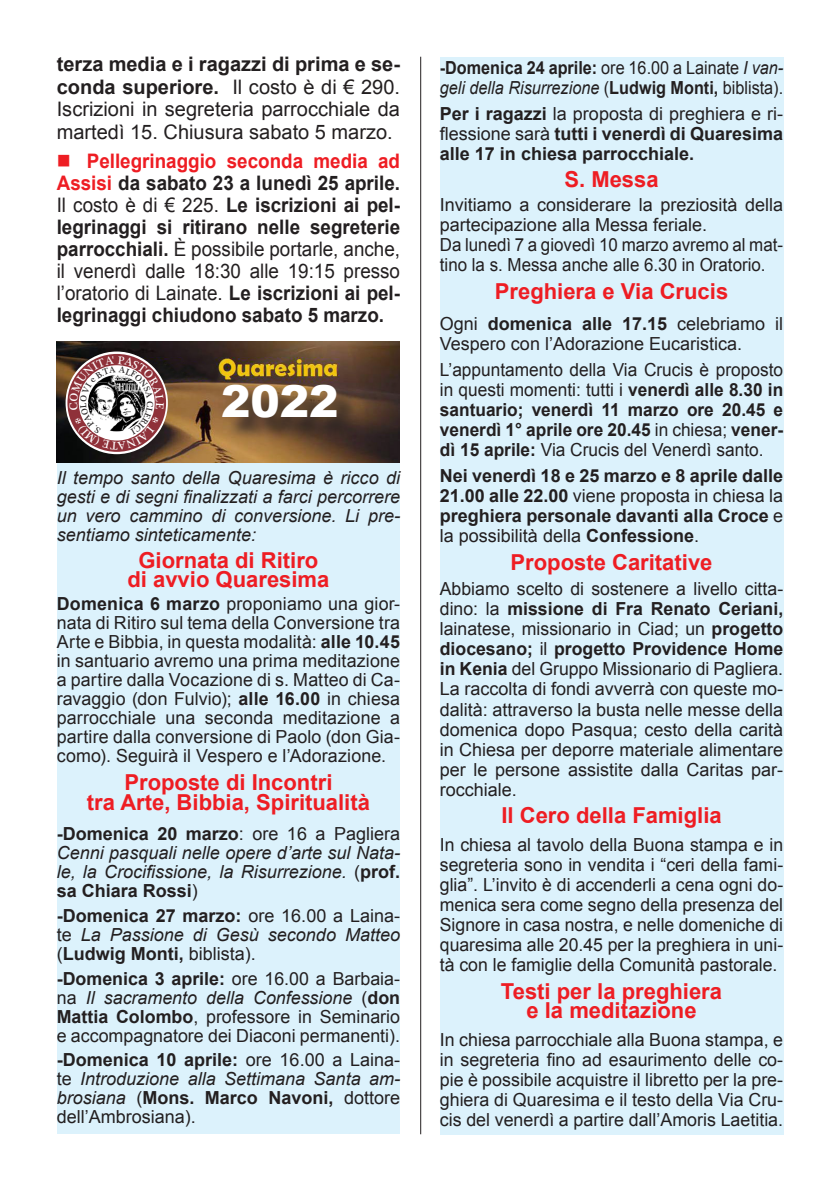
<style>
.page{position:relative;width:840px;height:1191px;background:#fff}
.page>*{position:absolute;margin:0;border:0;box-sizing:border-box;transform-origin:0 0}
.t1{font:900 44px "Arial";color:#fff}
.t2{font:700 22px/19px "Arial";color:#ee1d23;text-align:center}
.t3{font:700 20px/22px "Arial";color:#231f20;text-align:justify;scale:.94 1}
.t4{font:20px/22.4px "Arial";color:#231f20;text-align:justify}
.t5{font:18px/20px "Arial";color:#231f20;text-align:justify}
.t6{font:700 18px/20px "Arial";color:#231f20;text-align:justify}
.t7{font:italic 18px/19px "Arial";color:#231f20;text-align:justify}
.t8{font:18px/20px "Arial";color:#231f20;text-align:justify;scale:.96 1}
.t9{font:700 18px/20px "Arial";color:#231f20;scale:.9 1}
.t10{font:18px/20px "Arial";color:#231f20;scale:.94 1}
.s1{font-weight:700}
.s2{color:#ee1d23}
.s3{font-weight:400}
.s4{font-weight:700;font-style:normal}
.s5{font-style:normal}
.s6{font-weight:400;font-style:italic}
.s7{font-style:italic}
</style>
<div class="page">
<hr style="left:420px;top:57px;width:1px;height:1077px;background:#231f20">
<div style="left:57px;top:459px;width:342px;height:675px;background:#dcf2fc"></div>
<div style="left:439px;top:57px;width:343px;height:1077px;background:#dcf2fc"></div>
<img style="left:57px;top:342px;width:342px;height:120px">
<div style="left:226px;top:387px;width:135px;height:55px;background:#231f20;opacity:.75"></div>
<div style="left:66px;top:351px;width:102px;height:103px;border:2px solid #fff;border-radius:50%"></div>
<svg style="left:69px;top:356px;width:95px;height:94px"></svg>
<p class="t4" style="left:57px;top:53px;width:344px"><span class="s1">terza media e i ragazzi di prima e se&shy;conda superiore.</span> Il costo è di € 290.<br>Iscrizioni in segreteria parrocchiale da martedì 15. Chiusura sabato 5 marzo.</p>
<p class="t3" style="left:57px;top:150px;width:366px"><span class="s2">■ Pellegrinaggio seconda media ad Assisi</span> da sabato 23 a lunedì 25 aprile.<br><span class="s3">Il costo è di € 225.</span> Le iscrizioni ai pel&shy;legrinaggi si ritirano nelle segreterie parrocchiali. <span class="s3">È possibile portarle, anche, il venerdì dalle 18:30 alle 19:15 presso l’oratorio di Lainate.</span> Le iscrizioni ai pel&shy;legrinaggi chiudono sabato 5 marzo.</p>
<p class="t1" style="left:221px;top:369px;width:119px">2022</p>
<p class="t7" style="left:57px;top:468px;width:345px">Il tempo santo della Quaresima è ricco di gesti e di segni finalizzati a farci percorrere un vero cammino di conversione. Li pre&shy;sentiamo sinteticamente:</p>
<p class="t2" style="left:127px;top:551px;width:203px">Giornata di Ritiro di avvio Quaresima</p>
<p class="t5" style="left:57px;top:594px;width:345px;line-height:19px"><span class="s1">Domenica 6 marzo</span> proponiamo una gior&shy;nata di Ritiro sul tema della Conversione tra Arte e Bibbia, in questa modalità: <span class="s1">alle 10.45 </span>in santuario avremo una prima meditazione a partire dalla Vocazione di s. Matteo di Ca&shy;ravaggio (don Fulvio); <span class="s1">alle 16.00</span> in chiesa parrocchiale una seconda meditazione a partire dalla conversione di Paolo (don Gia&shy;como). Seguirà il Vespero e l’Adorazione.</p>
<p class="t2" style="left:87px;top:773px;width:284px;line-height:19.6px">Proposte di Incontri<br>tra Arte, Bibbia, Spiritualità</p>
<p class="t7" style="left:57px;top:824px;width:345px"><span class="s4">-Domenica 20 marzo</span><span class="s5">: ore 16 a Pagliera </span>Cenni pasquali nelle opere d’arte sul Nata&shy;le, la Crocifissione, la Risurrezione. <span class="s5">(</span><span class="s4">prof. sa Chiara Rossi</span><span class="s5">)</span></p>
<p class="t6" style="left:57px;top:906px;width:344px;line-height:19px">-Domenica 27 marzo: <span class="s3">ore 16.00 a Laina&shy;te</span> <span class="s6">La Passione di Gesù secondo Matteo </span><span class="s3">(</span>Ludwig Monti, <span class="s3">biblista).</span></p>
<p class="t5" style="left:57px;top:969px;width:345px;line-height:19px"><span class="s1">-Domenica 3 aprile:</span> ore 16.00 a Barbaia&shy;na <span class="s7">Il sacramento della Confessione</span> (<span class="s1">don Mattia Colombo</span>, professore in Seminario e accompagnatore dei Diaconi permanenti).</p>
<p class="t5" style="left:57px;top:1050px;width:345px;line-height:19px"><span class="s1">-Domenica 10 aprile:</span> ore 16.00 a Laina&shy;te <span class="s7">Introduzione alla Settimana Santa am&shy;brosiana</span> (<span class="s1">Mons. Marco Navoni,</span> dottore dell’Ambrosiana).</p>
<p class="t9" style="left:439px;top:58px;width:383px">-Domenica 24 aprile: <span class="s3">ore 16.00 a Lainate</span> <span class="s6">I van&shy;geli della Risurrezione</span> <span class="s3">(</span>Ludwig Monti, <span class="s3">biblista).</span></p>
<p class="t6" style="left:439px;top:104px;width:344px">Per i ragazzi <span class="s3">la proposta di preghiera e ri&shy;flessione sarà</span> tutti i venerdì di Quaresima alle 17 in chiesa parrocchiale.</p>
<p class="t2" style="left:564px;top:171px;width:96px">S. Messa</p>
<p class="t5" style="left:439px;top:195px;width:344px">Invitiamo a considerare la preziosità della partecipazione alla Messa feriale.</p>
<p class="t10" style="left:439px;top:235px;width:366px">Da lunedì 7 a giovedì 10 marzo avremo al mat&shy;tino la s. Messa anche alle 6.30 in Oratorio.</p>
<p class="t2" style="left:494px;top:282px;width:235px">Preghiera e Via Crucis</p>
<p class="t5" style="left:439px;top:314px;width:344px">Ogni <span class="s1">domenica alle 17.15</span> celebriamo il<br>Vespero con l’Adorazione Eucaristica.</p>
<p class="t8" style="left:439px;top:360px;width:359px">L’appuntamento della Via Crucis è proposto in questi momenti: tutti i <span class="s1">venerdì alle 8.30 in santuario; venerdì 11 marzo ore 20.45 e venerdì 1° aprile ore 20.45</span> in chiesa; <span class="s1">vener&shy;dì 15 aprile:</span> Via Crucis del Venerdì santo.</p>
<p class="t6" style="left:439px;top:466px;width:345px">Nei venerdì 18 e 25 marzo e 8 aprile dalle 21.00 alle 22.00 <span class="s3">viene proposta in chiesa la </span>preghiera personale davanti alla Croce <span class="s3">e la possibilità della</span> Confessione<span class="s3">.</span></p>
<p class="t2" style="left:510px;top:553px;width:203px">Proposte Caritative</p>
<p class="t5" style="left:439px;top:579px;width:344px">Abbiamo scelto di sostenere a livello citta&shy;dino: la <span class="s1">missione di Fra Renato Ceriani, </span>lainatese, missionario in Ciad; un <span class="s1">progetto diocesano;</span> il <span class="s1">progetto Providence Home in Kenia</span> del Gruppo Missionario di Pagliera.</p>
<p class="t5" style="left:439px;top:679px;width:344px">La raccolta di fondi avverrà con queste mo&shy;dalità: attraverso la busta nelle messe della domenica dopo Pasqua; cesto della carità in Chiesa per deporre materiale alimentare per le persone assistite dalla Caritas par&shy;rocchiale.</p>
<p class="t2" style="left:501px;top:806px;width:222px">Il Cero della Famiglia</p>
<p class="t5" style="left:439px;top:835px;width:344px">In chiesa al tavolo della Buona stampa e in segreteria sono in vendita i “ceri della fami&shy;glia”. L’invito è di accenderli a cena ogni do&shy;menica sera come segno della presenza del Signore in casa nostra, e nelle domeniche di quaresima alle 20.45 per la preghiera in uni&shy;tà con le famiglie della Comunità pastorale.</p>
<p class="t2" style="left:500px;top:982px;width:222px">Testi per la preghiera e la meditazione</p>
<p class="t5" style="left:439px;top:1029px;width:344px">In chiesa parrocchiale alla Buona stampa, e in segreteria fino ad esaurimento delle co&shy;pie è possibile acquistre il libretto per la pre&shy;ghiera di Quaresima e il testo della Via Cru&shy;cis del venerdì a partire dall’Amoris Laetitia.</p>
</div>
